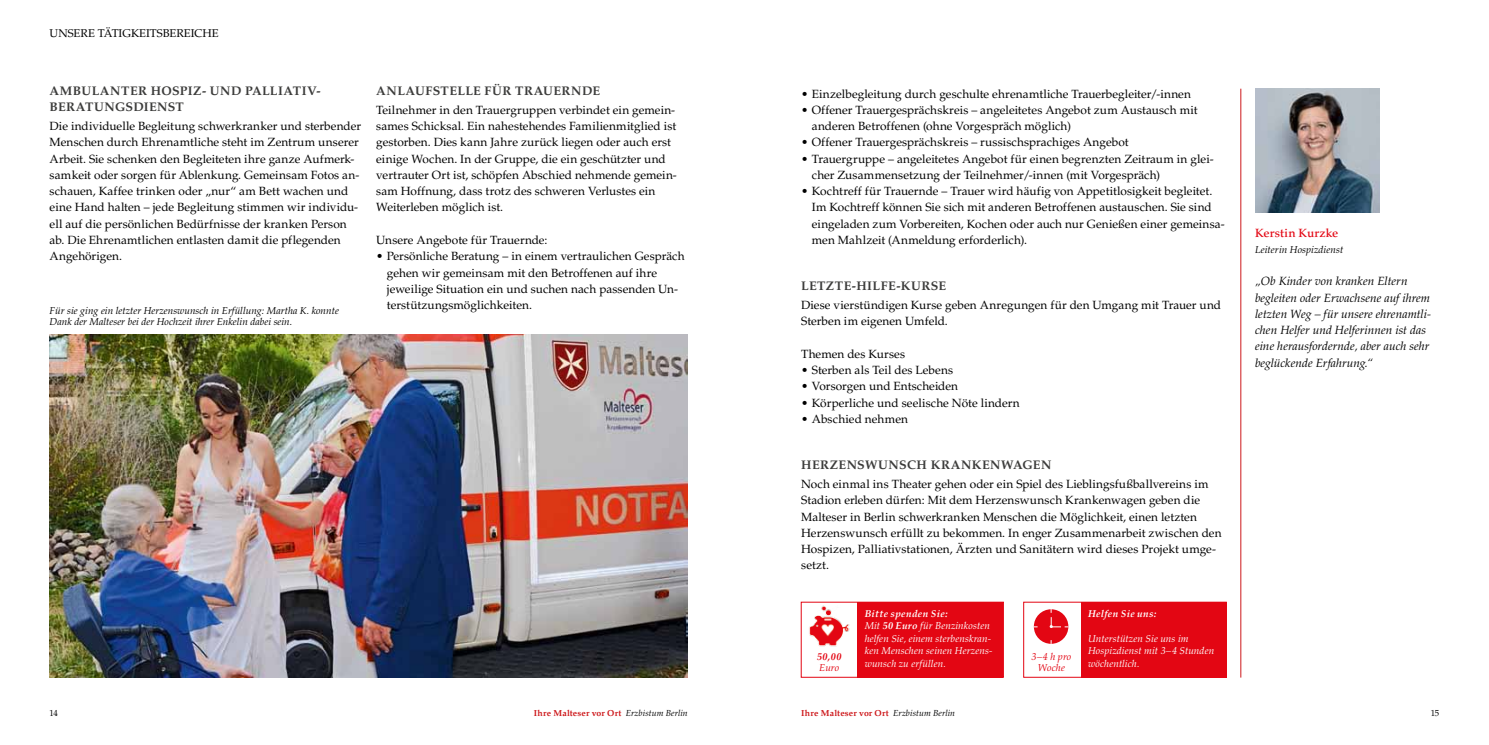
<style>
.page{position:relative;width:1489px;height:745px;background:#fff}
.page>*{position:absolute;margin:0;border:0;box-sizing:border-box;transform-origin:0 0}
.t1{font:700 12.5px/16.2px "Palatino LT Std";letter-spacing:.035em;color:#3c3c3b}
.t2{font:11.88px/16.2px "Palatino LT Std";letter-spacing:.005em;color:#000}
.t3{font:italic 11.88px/16.2px "Palatino LT Std";letter-spacing:.005em;color:#000}
.t4{font:500 11.88px "Palatino LT Std";letter-spacing:.02em;color:#e30613}
.t5{font:11.25px "Palatino LT Std";color:#000}
.t6{font:italic 10px/12.5px "Palatino LT Std";letter-spacing:.01em;color:#fff}
.t7{font:italic 10px/11.2px "Palatino LT Std";color:#000}
.t8{font:italic 10px/11.2px "Palatino LT Std";color:#e30613;text-align:center}
.t9{font:italic 700 10px "Palatino LT Std";letter-spacing:.03em;color:#fff}
.t10{font:italic 700 10px "Palatino LT Std";color:#e30613}
.t11{font:700 8.75px "Palatino LT Std";letter-spacing:.025em;color:#cd171a}
.t12{font:8.75px "Palatino LT Std";color:#000}
.s1{font-weight:400;font-style:italic;color:#000}
.s2{font-weight:700}
</style>
<div class="page">
<img style="left:50px;top:334px;width:637px;height:343px">
<img style="left:1255px;top:89px;width:123px;height:124px">
<hr style="left:1240px;top:89px;width:1px;height:588px;background:#cd171a">
<div style="left:800px;top:601px;width:203px;height:76px;border:1px solid #e30613"></div>
<div style="left:1023px;top:601px;width:203px;height:76px;border:1px solid #e30613"></div>
<div style="left:857px;top:601px;width:145px;height:75px;background:#e30613"></div>
<div style="left:1081px;top:601px;width:145px;height:75px;background:#e30613"></div>
<img style="left:809px;top:605px;width:41px;height:42px">
<div style="left:1033px;top:609px;width:35px;height:34px;background:#e30613;border-radius:50%"></div>
<svg style="left:1049px;top:609px;width:19px;height:18px"></svg>
<p class="t5" style="left:50px;top:26px;width:171px">UNSERE TÄTIGKEITSBEREICHE</p>
<p class="t1" style="left:50px;top:83px;width:272px">AMBULANTER HOSPIZ- UND PALLIATIV-<br>BERATUNGSDIENST</p>
<p class="t2" style="left:50px;top:118px;width:313px">Die individuelle Begleitung schwerkranker und sterbender Menschen durch Ehrenamtliche steht im Zentrum unserer Arbeit. Sie schenken den Begleiteten ihre ganze Aufmerk&shy;samkeit oder sorgen für Ablenkung. Gemeinsam Fotos an&shy;schauen, Kaffee trinken oder „nur“ am Bett wachen und eine Hand halten – jede Begleitung stimmen wir individu&shy;ell auf die persönlichen Bedürfnisse der kranken Person ab. Die Ehrenamtlichen entlasten damit die pflegenden Angehörigen.</p>
<p class="t7" style="left:50px;top:305px;width:291px">Für sie ging ein letzter Herzenswunsch in Erfüllung: Martha K. konnte<br>Dank der Malteser bei der Hochzeit ihrer Enkelin dabei sein.</p>
<p class="t1" style="left:376px;top:83px;width:20px">Anlaufstelle</p>
<p class="t1" style="left:484px;top:83px;width:10px">für</p>
<p class="t1" style="left:515px;top:83px;width:20px">Trauernde</p>
<p class="t2" style="left:376px;top:102px;width:302px">Teilnehmer in den Trauergruppen verbindet ein gemein&shy;sames Schicksal. Ein nahestehendes Familienmitglied ist gestorben. Dies kann Jahre zurück liegen oder auch erst einige Wochen. In der Gruppe, die ein geschützter und vertrauter Ort ist, schöpfen Abschied nehmende gemein&shy;sam Hoffnung, dass trotz des schweren Verlustes ein Weiterleben möglich ist.</p>
<p class="t2" style="left:376px;top:232px;width:173px">Unsere Angebote für Trauernde:</p>
<p class="t2" style="left:387px;top:248px;width:299px;text-indent:-11px">• Persönliche Beratung – in einem vertraulichen Gespräch gehen wir gemeinsam mit den Betroffenen auf ihre jeweilige Situation ein und suchen nach passenden Un&shy;terstützungsmöglichkeiten.</p>
<p class="t12" style="left:50px;top:707px;width:10px">14</p>
<p class="t11" style="left:534px;top:707px;width:155px">Ihre Malteser vor Ort <span class="s1">Erzbistum Berlin</span></p>
<p class="t2" style="left:801px;top:86px;width:391px">• Einzelbegleitung durch geschulte ehrenamtliche Trauerbegleiter/-innen</p>
<p class="t2" style="left:811px;top:102px;width:387px;text-indent:-11px">• Offener Trauergesprächskreis – angeleitetes Angebot zum Austausch mit anderen Betroffenen (ohne Vorgespräch möglich)</p>
<p class="t2" style="left:801px;top:134px;width:329px">• Offener Trauergesprächskreis – russischsprachiges Angebot</p>
<p class="t2" style="left:811px;top:151px;width:403px;text-indent:-11px">• Trauergruppe – angeleitetes Angebot für einen begrenzten Zeitraum in glei&shy;cher Zusammensetzung der Teilnehmer/-innen (mit Vorgespräch)</p>
<p class="t2" style="left:811px;top:183px;width:414px;text-indent:-11px">• Kochtreff für Trauernde – Trauer wird häufig von Appetitlosigkeit begleitet.<br>Im Kochtreff können Sie sich mit anderen Betroffenen austauschen. Sie sind eingeladen zum Vorbereiten, Kochen oder auch nur Genießen einer gemeinsa&shy;men Mahlzeit (Anmeldung erforderlich).</p>
<p class="t1" style="left:801px;top:278px;width:146px">LETZTE-HILFE-KURSE</p>
<p class="t2" style="left:801px;top:297px;width:421px">Diese vierstündigen Kurse geben Anregungen für den Umgang mit Trauer und<br>Sterben im eigenen Umfeld.</p>
<p class="t2" style="left:801px;top:346px;width:105px">Themen des Kurses</p>
<p class="t2" style="left:801px;top:362px;width:154px">• Sterben als Teil des Lebens</p>
<p class="t2" style="left:801px;top:378px;width:158px">• Vorsorgen und Entscheiden</p>
<p class="t2" style="left:801px;top:394px;width:220px">• Körperliche und seelische Nöte lindern</p>
<p class="t2" style="left:801px;top:411px;width:108px">• Abschied nehmen</p>
<p class="t1" style="left:801px;top:457px;width:252px">HERZENSWUNSCH KRANKENWAGEN</p>
<p class="t2" style="left:801px;top:476px;width:422px">Noch einmal ins Theater gehen oder ein Spiel des Lieblingsfußballvereins im Stadion erleben dürfen: Mit dem Herzenswunsch Krankenwagen geben die Malteser in Berlin schwerkranken Menschen die Möglichkeit, einen letzten Herzenswunsch erfüllt zu bekommen. In enger Zusammenarbeit zwischen den Hospizen, Palliativstationen, Ärzten und Sanitätern wird dieses Projekt umge&shy;setzt.</p>
<p class="t6" style="left:864px;top:606px;width:129px"><span class="s2">Bitte spenden Sie:<br></span>Mit <span class="s2">50 Euro</span> für Benzinkosten helfen Sie, einem sterbenskran&shy;ken Menschen seinen Herzens&shy;wunsch zu erfüllen.</p>
<p class="t9" style="left:1088px;top:607px;width:70px">Helfen Sie uns:</p>
<p class="t6" style="left:1088px;top:631px;width:128px">Unterstützen Sie uns im<br>Hospizdienst mit 3–4 Stunden wöchentlich.</p>
<p class="t10" style="left:817px;top:650px;width:26px">50,00</p>
<p class="t8" style="left:819px;top:661px;width:21px">Euro</p>
<p class="t8" style="left:1031px;top:650px;width:41px">3–4 h pro<br>Woche</p>
<p class="t4" style="left:1254px;top:225px;width:85px">Kerstin Kurzke</p>
<p class="t7" style="left:1254px;top:244px;width:90px">Leiterin Hospizdienst</p>
<p class="t3" style="left:1254px;top:273px;width:177px">„Ob Kinder von kranken Eltern begleiten oder Erwachsene auf ihrem letzten Weg – für unsere ehrenamtli&shy;chen Helfer und Helferinnen ist das eine herausfordernde, aber auch sehr beglückende Erfahrung.“</p>
<p class="t11" style="left:801px;top:707px;width:155px">Ihre Malteser vor Ort <span class="s1">Erzbistum Berlin</span></p>
<p class="t12" style="left:1430px;top:707px;width:10px">15</p>
</div>
